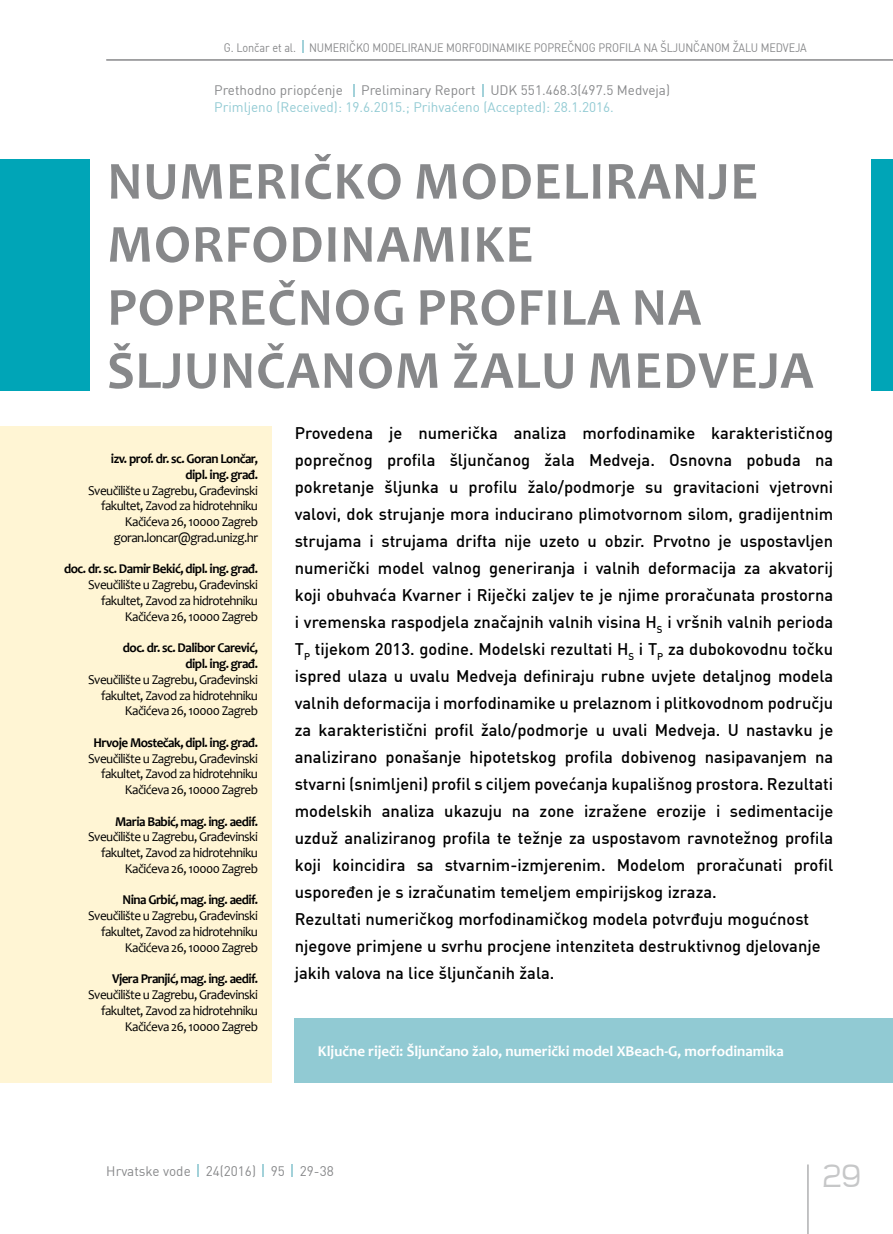
<style>
.page{position:relative;width:893px;height:1234px;background:#fff}
.page>*{position:absolute;margin:0;border:0;box-sizing:border-box;transform-origin:0 0}
.t1{font:700 54px/63px "Candara";letter-spacing:.02em;color:#87888a}
.t2{font:300 36px "Teen";color:#c6c7c8}
.t3{font:700 16.5px/27px "DINLT";color:#000}
.t4{font:700 15px "Candara";color:#fff}
.t5{font:13.5px/15.8px "Candara";letter-spacing:-.04em;color:#000;text-align:right}
.t6{font:700 13.5px/15.8px "Candara";letter-spacing:-.04em;color:#000;text-align:right}
.t7{font:13.5px "DIN";color:#87888a}
.t8{font:13.5px "DIN";color:#91cad3}
.t9{font:12px "DIN";letter-spacing:-.01em;color:#87888a;scale:.91 1}
</style>
<div class="page">
<hr style="left:808px;top:1164px;width:1px;height:69px;background:#87888a">
<svg style="left:198px;top:1164px;width:1px;height:12px"></svg>
<svg style="left:263px;top:1164px;width:1px;height:12px"></svg>
<svg style="left:292px;top:1164px;width:1px;height:12px"></svg>
<svg style="left:302px;top:40px;width:1px;height:13px"></svg>
<hr style="left:106px;top:60px;width:787px;height:1px;background:#87888a">
<div style="left:0;top:426px;width:271px;height:656px;background:#fff5d4"></div>
<div style="left:872px;top:159px;width:21px;height:231px;background:#00a5b7"></div>
<div style="left:0;top:159px;width:89px;height:231px;background:#00a5b7"></div>
<div style="left:295px;top:1017px;width:598px;height:65px;background:#91cad3"></div>
<svg style="left:353px;top:84px;width:1px;height:13px"></svg>
<svg style="left:482px;top:84px;width:2px;height:13px"></svg>
<p class="t9" style="left:224px;top:39px;width:635px">G. Lončar et al. N umeričko modeliranj e morfodi namike poprečnog profi la na šljunčanom žalu M edveja</p>
<p class="t7" style="left:214px;top:81px;width:130px">Prethodno priopćenje</p>
<p class="t7" style="left:361px;top:81px;width:310px">Preliminary Report UDK 551.468.3(497.5 Medveja)</p>
<p class="t8" style="left:214px;top:98px;width:401px">Primljeno (Received): 19.6.2015.; Prihvaćeno (Accepted): 28.1.2016.</p>
<h1 class="t1" style="left:107px;top:149px;width:708px">Numeričko modeliranje morfodinamike poprečnog profila na šljunčanom žalu Medveja</h1>
<p class="t6" style="left:111px;top:450px;width:149px">izv. prof. dr. sc. Goran Lončar, dipl. ing. građ.</p>
<p class="t5" style="left:88px;top:482px;width:171px">Sveučilište u Zagrebu, Građevinski fakultet, Zavod za hidrotehniku<br>Kačićeva 26, 10000 Zagreb goran.loncar@grad.unizg.hr</p>
<p class="t6" style="left:64px;top:561px;width:195px">doc. dr. sc. Damir Bekić, dipl. ing. građ.</p>
<p class="t5" style="left:88px;top:576px;width:171px">Sveučilište u Zagrebu, Građevinski fakultet, Zavod za hidrotehniku<br>Kačićeva 26, 10000 Zagreb</p>
<p class="t6" style="left:123px;top:639px;width:137px">doc. dr. sc. Dalibor Carević, dipl. ing. građ.</p>
<p class="t5" style="left:88px;top:671px;width:171px">Sveučilište u Zagrebu, Građevinski fakultet, Zavod za hidrotehniku<br>Kačićeva 26, 10000 Zagreb</p>
<p class="t6" style="left:94px;top:734px;width:166px">Hrvoje Mostečak, dipl. ing. građ.</p>
<p class="t5" style="left:88px;top:750px;width:171px">Sveučilište u Zagrebu, Građevinski fakultet, Zavod za hidrotehniku<br>Kačićeva 26, 10000 Zagreb</p>
<p class="t6" style="left:115px;top:813px;width:144px">Maria Babić, mag. ing. aedif.</p>
<p class="t5" style="left:88px;top:828px;width:171px">Sveučilište u Zagrebu, Građevinski fakultet, Zavod za hidrotehniku<br>Kačićeva 26, 10000 Zagreb</p>
<p class="t6" style="left:123px;top:891px;width:137px">Nina Grbić, mag. ing. aedif.</p>
<p class="t5" style="left:88px;top:907px;width:171px">Sveučilište u Zagrebu, Građevinski fakultet, Zavod za hidrotehniku<br>Kačićeva 26, 10000 Zagreb</p>
<p class="t6" style="left:112px;top:970px;width:147px">Vjera Pranjić, mag. ing. aedif.</p>
<p class="t5" style="left:88px;top:986px;width:171px">Sveučilište u Zagrebu, Građevinski fakultet, Zavod za hidrotehniku<br>Kačićeva 26, 10000 Zagreb</p>
<p class="t3" style="left:295px;top:418px;width:540px">Provedena je numerička analiza morfodinamike karakterističnog poprečnog profila šljunčanog žala Medveja. Osnovna pobuda na pokretanje šljunka u profilu žalo/podmorje su gravitacioni vjetrovni valovi, dok strujanje mora inducirano plimotvornom silom, gradijentnim strujama i strujama drifta nije uzeto u obzir. Prvotno je uspostavljen numerički model valnog generiranja i valnih deformacija za akvatorij koji obuhvaća Kvarner i Riječki zaljev te je njime proračunata prostorna i vremenska raspodjela značajnih valnih visina H<sub>S</sub> i vršnih valnih perioda T<sub>P</sub> tijekom 2013. godine. Modelski rezultati H<sub>S</sub> i T<sub>P</sub> za dubokovodnu točku ispred ulaza u uvalu Medveja definiraju rubne uvjete detaljnog modela valnih deformacija i morfodinamike u prelaznom i plitkovodnom području za karakteristični profil žalo/podmorje u uvali Medveja. U nastavku je analizirano ponašanje hipotetskog profila dobivenog nasipavanjem na stvarni (snimljeni) profil s ciljem povećanja kupališnog prostora. Rezultati modelskih analiza ukazuju na zone izražene erozije i sedimentacije uzduž analiziranog profila te težnje za uspostavom ravnotežnog profila koji koincidira sa stvarnim-izmjerenim. Modelom proračunati profil uspoređen je s izračunatim temeljem empirijskog izraza.<br>Rezultati numeričkog morfodinamičkog modela potvrđuju mogućnost njegove primjene u svrhu procjene intenziteta destruktivnog djelovanje jakih valova na lice šljunčanih žala.</p>
<p class="t4" style="left:318px;top:1041px;width:467px">Ključne riječi: Šljunčano žalo, numerički model XBeach-G, morfodinamika</p>
<p class="t7" style="left:106px;top:1161px;width:229px">Hrvatske vode 24(2016) 95 29-38</p>
<h2 class="t2" style="left:821px;top:1156px;width:42px">29</h2>
</div>
